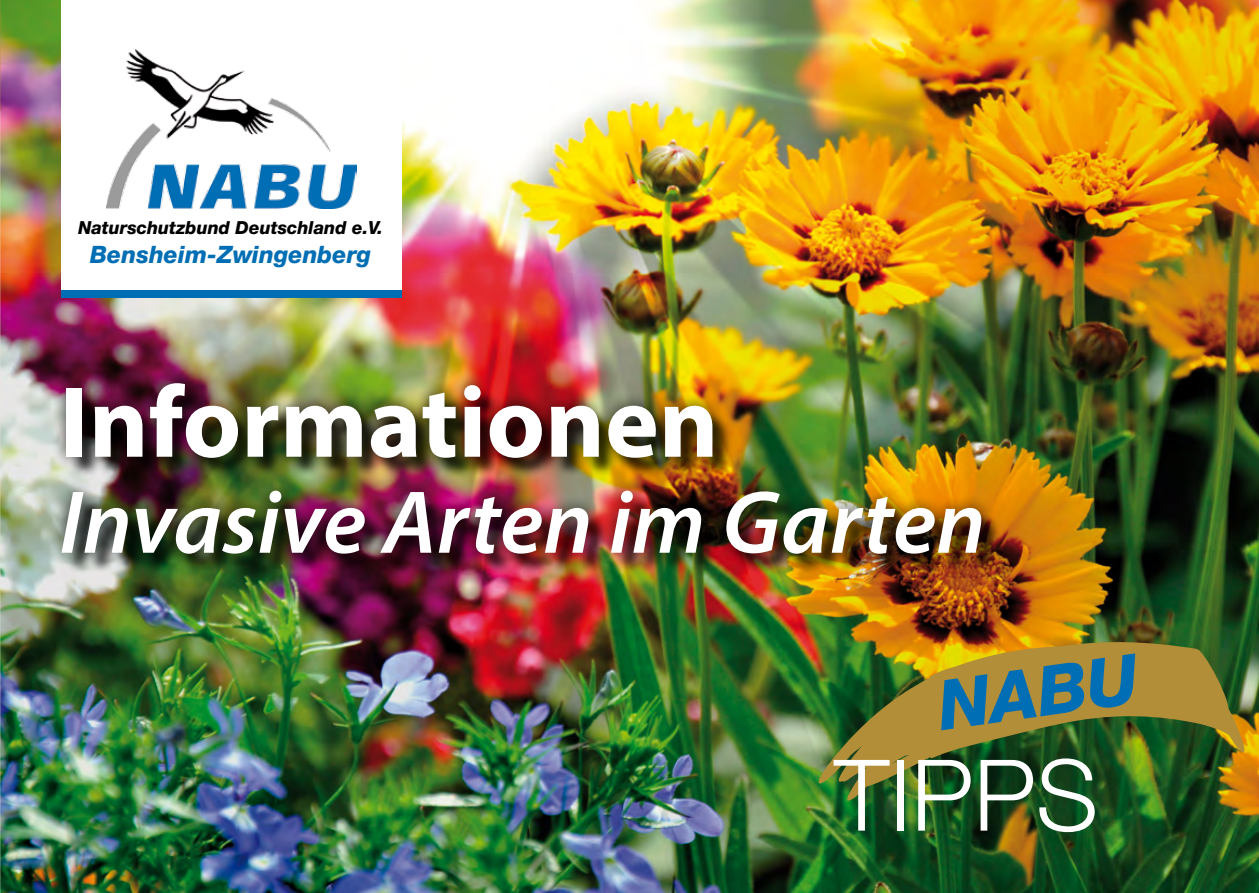
<style>
.page{position:relative;width:1259px;height:893px;background:#fff}
.page>*{position:absolute;margin:0;border:0;box-sizing:border-box;transform-origin:0 0}
.t1{font:700 102px "Myriad Pro";color:#fff}
.t2{font:300 99px "Helvetica Neue LT";color:#fff}
.t3{font:italic 600 90px "Myriad Pro";color:#fff}
.t4{font:italic 800 69px "Helvetica Neue LT";color:#006eb4}
.t5{font:italic 800 24px "Helvetica Neue LT";color:#006eb4}
.t6{font:italic 800 18px "Helvetica Neue LT";color:#000}
</style>
<div class="page">
<img style="left:0;top:0;width:1259px;height:893px">
<img style="left:816px;top:639px;width:429px;height:163px">
<div style="left:62px;top:0;width:340px;height:298px;background:#006eb4"></div>
<div style="left:62px;top:0;width:340px;height:289px;background:#fff"></div>
<img style="left:107px;top:50px;width:250px;height:158px">
<div style="left:65px;top:387px;width:937px;height:187px;background:#000;opacity:.75"></div>
<div style="left:48px;top:368px;width:948px;height:201px;background:#000;opacity:.75"></div>
<p class="t6" style="left:78px;top:217px;width:306px">Naturschutzbund Deutschland e.V.</p>
<h3 class="t5" style="left:90px;top:240px;width:282px">Bensheim-Zwingenberg</h3>
<h1 class="t1" style="left:60px;top:356px;width:660px">Informationen</h1>
<h3 class="t3" style="left:60px;top:465px;width:927px">Invasive Arten im Garten</h3>
<h3 class="t4" style="left:933px;top:665px;width:202px;rotate:-8deg">NABU</h3>
<h2 class="t2" style="left:834px;top:735px;width:266px">TIPPS</h2>
</div>
